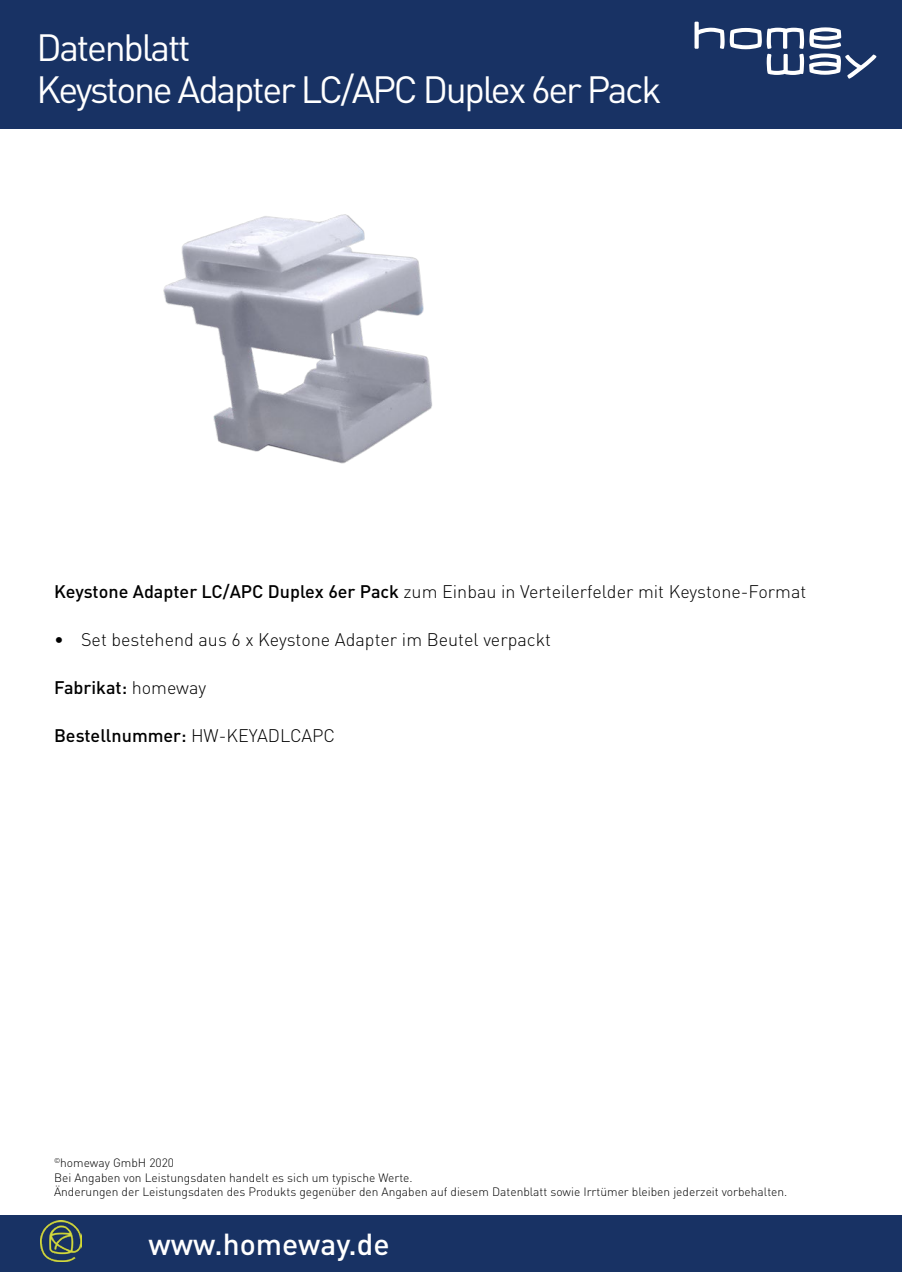
<style>
.page{position:relative;width:902px;height:1272px;background:#fff}
.page>*{position:absolute;margin:0;border:0;box-sizing:border-box;transform-origin:0 0}
.t1{font:37.5px/42px "DIN";letter-spacing:-.06em;color:#fff}
.t2{font:500 30px "DIN";color:#fff}
.t3{font:300 18px "DIN";color:#000}
.t4{font:500 18px "DIN";color:#000}
.t5{font:300 12px/14.4px "DIN";color:#000}
.s1{font-weight:500}
.s2{font-weight:300}
</style>
<div class="page">
<div style="left:0;top:0;width:901px;height:128px;background:#183264"></div>
<div style="left:0;top:1215px;width:901px;height:56px;background:#183264"></div>
<svg style="left:694px;top:22px;width:182px;height:57px"></svg>
<img style="left:41px;top:1220px;width:41px;height:41px">
<img style="left:163px;top:214px;width:269px;height:250px">
<h1 class="t1" style="left:36px;top:26px;width:626px">Datenblatt<br>Keystone Adapter LC/APC Duplex 6er Pack</h1>
<h3 class="t3" style="left:54px;top:580px;width:753px"><span class="s1">Keystone Adapter LC/APC Duplex 6er Pack</span> zum Einbau in Verteilerfelder mit Keystone-Format</h3>
<h3 class="t3" style="left:54px;top:628px;width:498px">• Set bestehend aus 6 x Keystone Adapter im Beutel verpackt</h3>
<h3 class="t4" style="left:54px;top:676px;width:154px">Fabrikat: <span class="s2">homeway</span></h3>
<h3 class="t4" style="left:54px;top:724px;width:283px">Bestellnummer: <span class="s2">HW-KEYADLCAPC</span></h3>
<p class="t5" style="left:54px;top:1155px;width:734px"><sup>©</sup>homeway GmbH 2020<br>Bei Angaben von Leistungsdaten handelt es sich um typische Werte.<br>Änderungen der Leistungsdaten des Produkts gegenüber den Angaben auf diesem Datenblatt sowie Irrtümer bleiben jederzeit vorbehalten.</p>
<h2 class="t2" style="left:148px;top:1225px;width:243px">www.homeway.de</h2>
</div>
